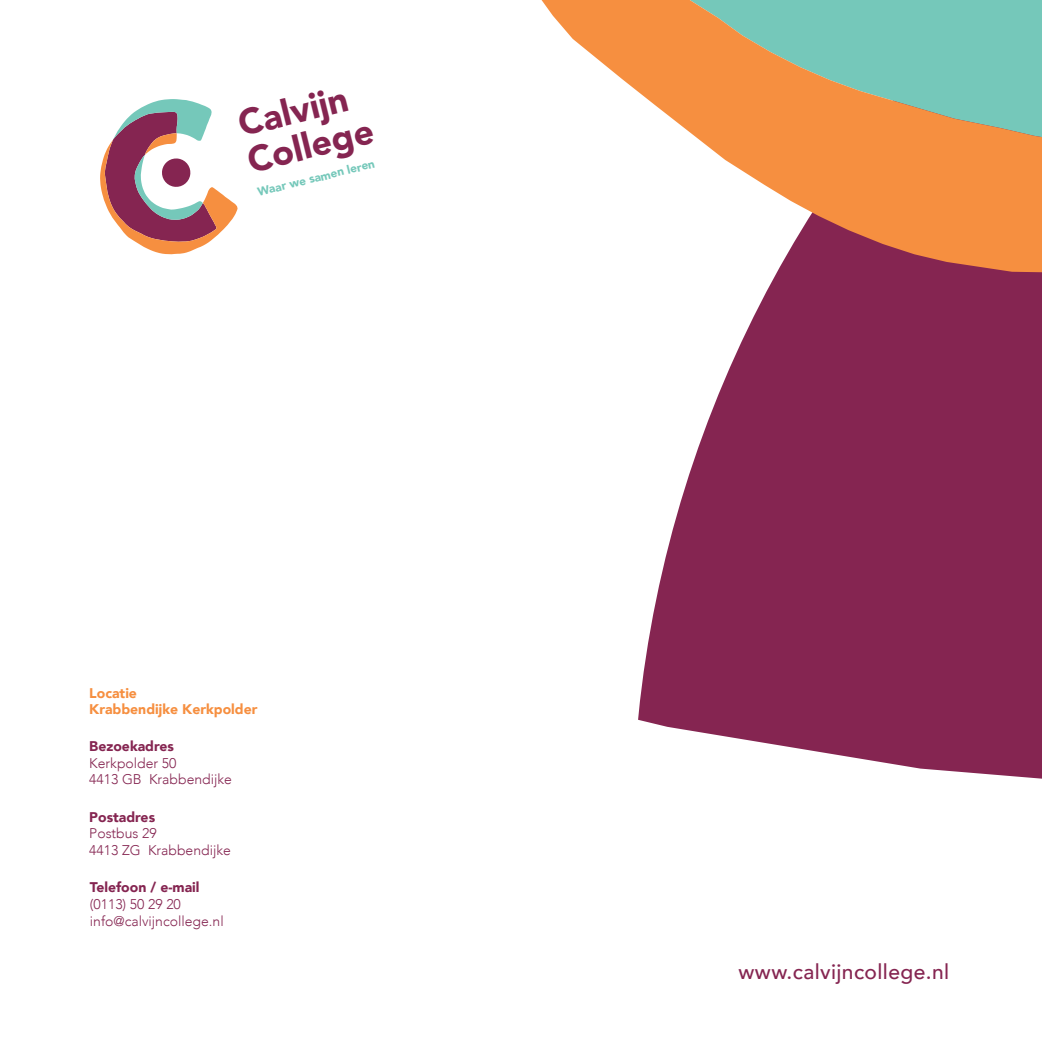
<style>
.page{position:relative;width:1042px;height:1042px;background:#fff}
.page>*{position:absolute;margin:0;border:0;box-sizing:border-box;transform-origin:0 0}
.t1{font:900 35.7px/37.4px "Avenir";color:#852551}
.t2{font:500 21px "Avenir";letter-spacing:.02em;color:#852551}
.t3{font:300 14px/16.8px "Avenir";color:#852551}
.t4{font:900 14px "Avenir";color:#852551}
.t5{font:900 14px/16.8px "Avenir";color:#f68f40}
.t6{font:900 11.9px "Avenir";color:#75c8ba}
</style>
<div class="page">
<svg style="left:697px;top:276px;width:345px;height:173px;background:#913c63"></svg>
<svg style="left:638px;top:449px;width:404px;height:330px;background:#944066"></svg>
<svg style="left:100px;top:99px;width:138px;height:155px"></svg>
<svg style="left:541px;top:0;width:501px;height:276px"></svg>
<h1 class="t1" style="left:234px;top:105px;width:130px;rotate:-14deg">Calvĳn<br>College</h1>
<p class="t6" style="left:255px;top:182px;width:122px;rotate:-14deg">Waar we samen leren</p>
<p class="t5" style="left:89px;top:684px;width:170px">Locatie<br>Krabbendijke Kerkpolder</p>
<p class="t4" style="left:89px;top:734px;width:86px">Bezoekadres</p>
<p class="t3" style="left:89px;top:754px;width:144px">Kerkpolder 50<br>4413 GB Krabbendijke</p>
<p class="t4" style="left:89px;top:805px;width:67px">Postadres</p>
<p class="t3" style="left:89px;top:825px;width:143px">Postbus 29<br>4413 ZG Krabbendijke</p>
<p class="t4" style="left:90px;top:875px;width:111px">Telefoon / e-mail</p>
<p class="t3" style="left:90px;top:896px;width:135px">(0113) 50 29 20 info@calvijncollege.nl</p>
<h2 class="t2" style="left:738px;top:953px;width:212px">www.calvijncollege.nl</h2>
</div>
